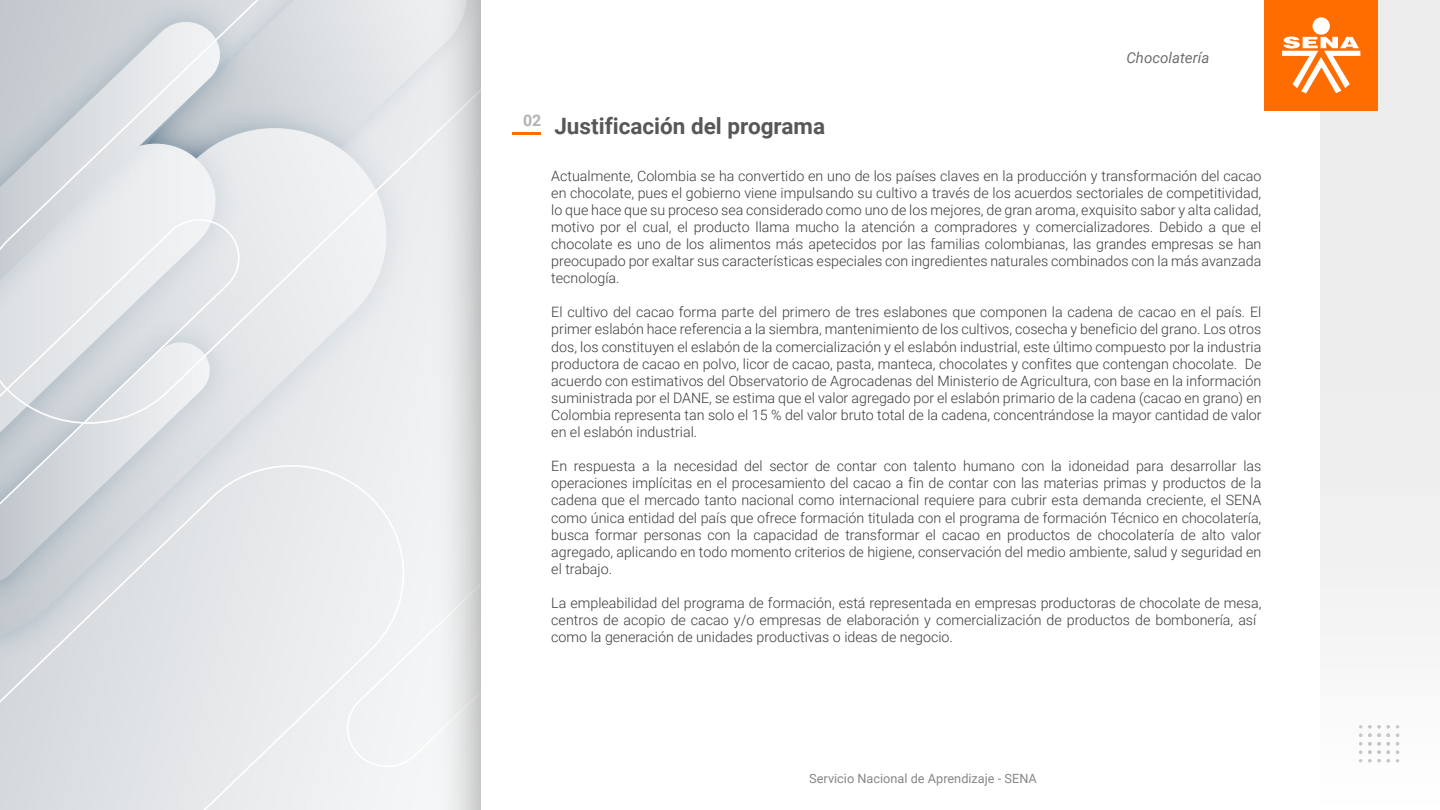
<style>
.page{position:relative;width:1440px;height:810px;background:#fff}
.page>*{position:absolute;margin:0;border:0;box-sizing:border-box;transform-origin:0 0}
.t1{font:700 22.5px "Roboto";color:#575756}
.t2{font:italic 15px "Roboto";color:#706f6f}
.t3{font:300 14.25px/17.1px "Roboto";color:#3c3c3b;text-align:justify}
.t4{font:12.75px "Roboto";color:#878787}
</style>
<div class="page">
<div style="left:1321px;top:0;width:119px;height:810px;background:linear-gradient(to right,#f1f1f1,#f0f0f0)"></div>
<div style="left:1265px;top:0;width:113px;height:111px;background:#ff6c00"></div>
<div style="left:1313px;top:17px;width:17px;height:18px;background:#fff;border-radius:50%"></div>
<svg style="left:1282px;top:37px;width:78px;height:57px"></svg>
<svg style="left:1359px;top:751px;width:3px;height:11px"></svg>
<svg style="left:1368px;top:751px;width:13px;height:11px"></svg>
<svg style="left:1387px;top:751px;width:3px;height:11px"></svg>
<svg style="left:1396px;top:751px;width:3px;height:11px"></svg>
<svg style="left:1359px;top:734px;width:3px;height:11px"></svg>
<svg style="left:1368px;top:734px;width:13px;height:11px"></svg>
<svg style="left:1368px;top:725px;width:13px;height:3px"></svg>
<svg style="left:1387px;top:734px;width:3px;height:11px"></svg>
<svg style="left:1396px;top:734px;width:3px;height:11px"></svg>
<svg style="left:0;top:0;width:432px;height:433px;background:#dcdfe3"></svg>
<svg style="left:0;top:456px;width:413px;height:354px;background:#e1e4e6"></svg>
<svg style="left:0;top:215px;width:240px;height:332px;background:#d9dde1"></svg>
<div style="left:343px;top:435px;width:89px;height:332px;background:#f0f1f3"></div>
<div style="left:432px;top:0;width:49px;height:810px;background:linear-gradient(to right,#fafbfc,#cbcccd)"></div>
<svg style="left:92px;top:0;width:449px;height:277px"></svg>
<h1 class="t1" style="left:523px;top:111px;width:303px"><sup>02</sup> Justificación del programa</h1>
<p class="t2" style="left:1126px;top:47px;width:84px">Chocolatería</p>
<p class="t3" style="left:551px;top:166px;width:712px">Actualmente, Colombia se ha convertido en uno de los países claves en la producción y transformación del cacao en chocolate, pues el gobierno viene impulsando su cultivo a través de los acuerdos sectoriales de competitividad, lo que hace que su proceso sea considerado como uno de los mejores, de gran aroma, exquisito sabor y alta calidad, motivo por el cual, el producto llama mucho la atención a compradores y comercializadores. Debido a que el chocolate es uno de los alimentos más apetecidos por las familias colombianas, las grandes empresas se han preocupado por exaltar sus características especiales con ingredientes naturales combinados con la más avanzada tecnología.</p>
<p class="t3" style="left:551px;top:303px;width:712px">El cultivo del cacao forma parte del primero de tres eslabones que componen la cadena de cacao en el país. El primer eslabón hace referencia a la siembra, mantenimiento de los cultivos, cosecha y beneficio del grano. Los otros dos, los constituyen el eslabón de la comercialización y el eslabón industrial, este último compuesto por la industria productora de cacao en polvo, licor de cacao, pasta, manteca, chocolates y confites que contengan chocolate. De acuerdo con estimativos del Observatorio de Agrocadenas del Ministerio de Agricultura, con base en la información suministrada por el DANE, se estima que el valor agregado por el eslabón primario de la cadena (cacao en grano) en Colombia representa tan solo el 15 % del valor bruto total de la cadena, concentrándose la mayor cantidad de valor en el eslabón industrial.</p>
<p class="t3" style="left:551px;top:457px;width:712px">En respuesta a la necesidad del sector de contar con talento humano con la idoneidad para desarrollar las operaciones implícitas en el procesamiento del cacao a fin de contar con las materias primas y productos de la cadena que el mercado tanto nacional como internacional requiere para cubrir esta demanda creciente, el SENA como única entidad del país que ofrece formación titulada con el programa de formación Técnico en chocolatería, busca formar personas con la capacidad de transformar el cacao en productos de chocolatería de alto valor agregado, aplicando en todo momento criterios de higiene, conservación del medio ambiente, salud y seguridad en el trabajo.</p>
<p class="t3" style="left:551px;top:594px;width:712px;text-align:left">La empleabilidad del programa de formación, está representada en empresas productoras de chocolate de mesa, centros de acopio de cacao y/o empresas de elaboración y comercialización de productos de bombonería, así como la generación de unidades productivas o ideas de negocio.</p>
<p class="t4" style="left:809px;top:770px;width:229px">Servicio Nacional de Aprendizaje - SENA</p>
</div>
